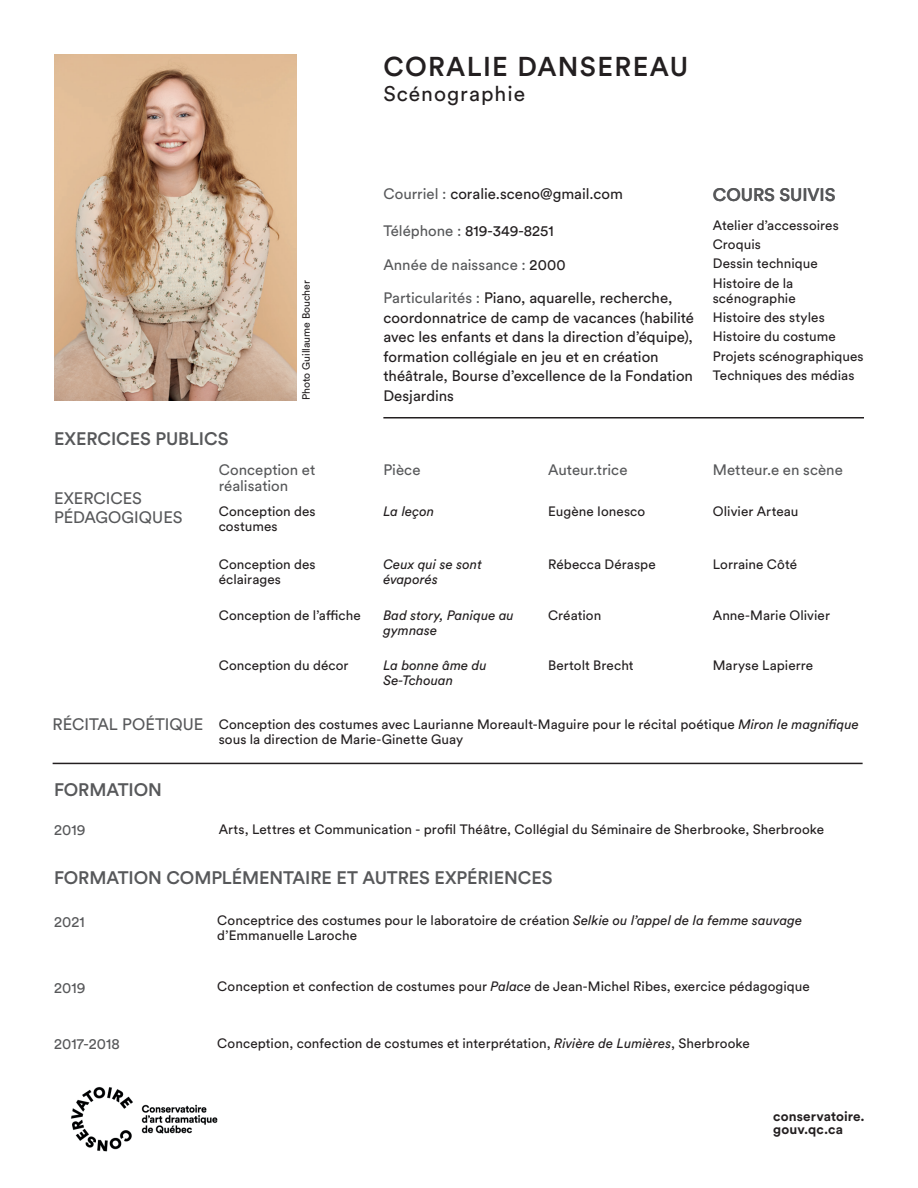
<style>
.page{position:relative;width:918px;height:1188px;background:#fff}
.page>*{position:absolute;margin:0;border:0;box-sizing:border-box;transform-origin:0 0}
.t1{font:500 27px "Circular Std";letter-spacing:.05em;color:#231f20}
.t2{font:21px "Circular Std";letter-spacing:.05em;color:#231f20}
.t3{font:500 18px "Circular Std";letter-spacing:-.005em;color:#57585a}
.t4{font:16.5px/19.5px "Circular Std";color:#57585a}
.t5{font:15px/19.5px "Circular Std";color:#231f20}
.t6{font:15px/16.5px "Circular Std";letter-spacing:.005em;color:#57585a}
.t7{font:13.5px/19.4px "Circular Std";letter-spacing:.005em;color:#231f20}
.t8{font:italic 13.5px/15px "Circular Std";color:#231f20}
.t9{font:700 13.5px/13.4px "Circular Std";letter-spacing:.01em;color:#231f20}
.t10{font:10.5px "Circular Std";color:#231f20}
.s1{color:#57585a}
.s2{color:#231f20}
.s3{font-size:16.5px;color:#57585a}
.s4{font-style:italic}
</style>
<div class="page">
<img style="left:71px;top:1087px;width:147px;height:65px">
<img style="left:54px;top:54px;width:243px;height:346px">
<hr style="left:53px;top:763px;width:810px;height:1px;background:#231f20">
<hr style="left:383px;top:417px;width:481px;height:1px;background:#231f20">
<h3 class="t3" style="left:54px;top:427px;width:176px">EXERCICES PUBLICS</h3>
<p class="t10" style="left:300px;top:400px;width:122px;rotate:-90deg">Photo Guillaume Boucher</p>
<h1 class="t1" style="left:383px;top:49px;width:306px">CORALIE DANSEREAU</h1>
<h2 class="t2" style="left:383px;top:81px;width:143px">Scénographie</h2>
<p class="t5" style="left:383px;top:184px;width:241px"><span class="s1">Courriel :</span> coralie.sceno@gmail.com</p>
<h3 class="t3" style="left:713px;top:184px;width:124px">COURS SUIVIS</h3>
<p class="t7" style="left:713px;top:215px;width:127px">Atelier d’accessoires<br>Croquis<br>Dessin technique<br>Histoire de la</p>
<p class="t7" style="left:713px;top:288px;width:152px">scénographie<br>Histoire des styles<br>Histoire du costume<br>Projets scénographiques<br>Techniques des médias</p>
<p class="t5" style="left:383px;top:221px;width:172px"><span class="s1">Téléphone :</span> 819-349-8251</p>
<p class="t6" style="left:383px;top:256px;width:184px">Année de naissance : <span class="s2">2000</span></p>
<p class="t5" style="left:383px;top:288px;width:312px"><span class="s1">Particularités :</span> Piano, aquarelle, recherche, coordonnatrice de camp de vacances (habilité avec les enfants et dans la direction d’équipe), formation collégiale en jeu et en création théâtrale, Bourse d’excellence de la Fondation Desjardins</p>
<p class="t4" style="left:54px;top:488px;width:130px">EXERCICES<br>PÉDAGOGIQUES</p>
<p class="t6" style="left:219px;top:461px;width:98px">Conception et réalisation</p>
<p class="t6" style="left:383px;top:461px;width:39px">Pièce</p>
<p class="t6" style="left:548px;top:461px;width:81px">Auteur.trice</p>
<p class="t6" style="left:713px;top:461px;width:132px">Metteur.e en scène</p>
<p class="t7" style="left:219px;top:504px;width:99px;line-height:15px">Conception des costumes</p>
<p class="t8" style="left:383px;top:504px;width:52px">La leçon</p>
<p class="t7" style="left:548px;top:502px;width:99px">Eugène Ionesco</p>
<p class="t7" style="left:713px;top:502px;width:87px">Olivier Arteau</p>
<p class="t7" style="left:219px;top:557px;width:99px;line-height:15px">Conception des éclairages</p>
<p class="t8" style="left:383px;top:557px;width:100px">Ceux qui se sont évaporés</p>
<p class="t7" style="left:548px;top:555px;width:109px">Rébecca Déraspe</p>
<p class="t7" style="left:713px;top:555px;width:86px">Lorraine Côté</p>
<p class="t8" style="left:383px;top:608px;width:132px">Bad story, Panique au gymnase</p>
<p class="t7" style="left:219px;top:606px;width:144px">Conception de l’affiche</p>
<p class="t7" style="left:548px;top:606px;width:55px">Création</p>
<p class="t7" style="left:713px;top:606px;width:119px">Anne-Marie Olivier</p>
<p class="t7" style="left:219px;top:656px;width:131px">Conception du décor</p>
<p class="t7" style="left:548px;top:656px;width:87px">Bertolt Brecht</p>
<p class="t7" style="left:713px;top:656px;width:102px">Maryse Lapierre</p>
<p class="t8" style="left:383px;top:658px;width:105px">La bonne âme du<br>Se-Tchouan</p>
<p class="t7" style="left:219px;top:716px;width:642px;line-height:15px;text-indent:-166px"><span class="s3">RÉCITAL POÉTIQUE</span> Conception des costumes avec Laurianne Moreault-Maguire pour le récital poétique <span class="s4">Miron le magnifique </span>sous la direction de Marie-Ginette Guay</p>
<h3 class="t3" style="left:54px;top:778px;width:109px">FORMATION</h3>
<p class="t6" style="left:54px;top:821px;width:33px">2019</p>
<p class="t7" style="left:219px;top:819px;width:607px">Arts, Lettres et Communication - profil Théâtre, Collégial du Séminaire de Sherbrooke, Sherbrooke</p>
<h3 class="t3" style="left:54px;top:867px;width:500px">FORMATION COMPLÉMENTAIRE ET AUTRES EXPÉRIENCES</h3>
<p class="t6" style="left:54px;top:913px;width:32px">2021</p>
<p class="t7" style="left:217px;top:913px;width:586px;line-height:15px">Conceptrice des costumes pour le laboratoire de création <span class="s4">Selkie ou l’appel de la femme sauvage </span>d’Emmanuelle Laroche</p>
<p class="t6" style="left:54px;top:979px;width:33px">2019</p>
<p class="t7" style="left:217px;top:977px;width:594px">Conception et confection de costumes pour <span class="s4">Palace</span> de Jean-Michel Ribes, exercice pédagogique</p>
<p class="t6" style="left:54px;top:1035px;width:68px">2017-2018</p>
<p class="t7" style="left:217px;top:1033px;width:534px">Conception, confection de costumes et interprétation, <span class="s4">Rivière de Lumières</span>, Sherbrooke</p>
<p class="t9" style="left:773px;top:1109px;width:93px">conservatoire. gouv.qc.ca</p>
</div>
